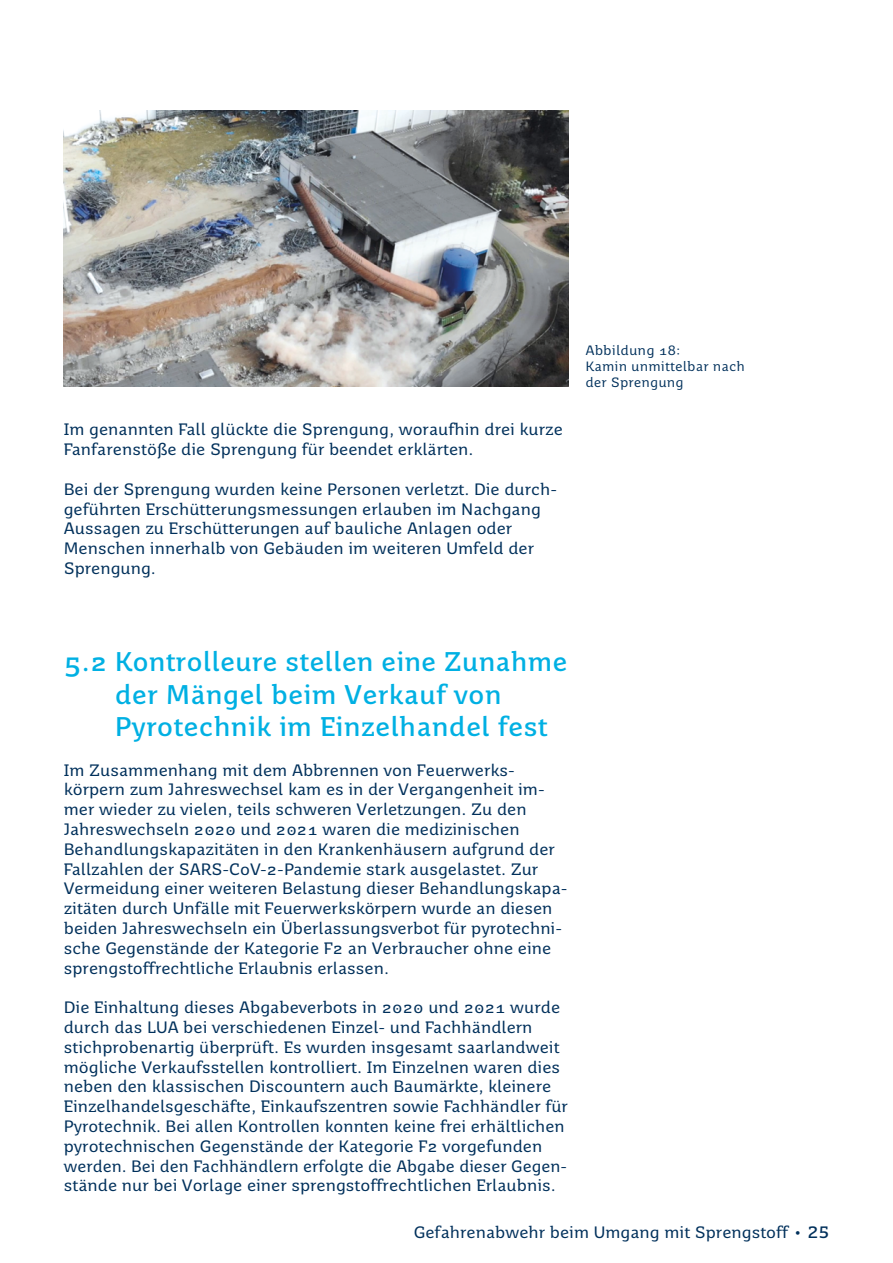
<style>
.page{position:relative;width:893px;height:1263px;background:#fff}
.page>*{position:absolute;margin:0;border:0;box-sizing:border-box;transform-origin:0 0}
.t1{font:700 27px/32.4px "Saar 1450 Text";color:#00b0e3}
.t2{font:16.5px/19.8px "Saar 1450 Text";color:#00305b}
.t3{font:13.5px/16.2px "Saar 1450 Notes";color:#00305b}
.s1{font-weight:700}
</style>
<div class="page">
<img style="left:64px;top:111px;width:504px;height:276px">
<p class="t2" style="left:64px;top:420px;width:501px">Im genannten Fall glückte die Sprengung, woraufhin drei kurze<br>Fanfarenstöße die Sprengung für beendet erklärten.</p>
<p class="t2" style="left:64px;top:479px;width:495px">Bei der Sprengung wurden keine Personen verletzt. Die durch&shy;geführten Erschütterungsmessungen erlauben im Nachgang Aussagen zu Erschütterungen auf bauliche Anlagen oder Menschen innerhalb von Gebäuden im weiteren Umfeld der Sprengung.</p>
<p class="t3" style="left:585px;top:342px;width:161px">Abbildung 18:<br>Kamin unmittelbar nach der Sprengung</p>
<h1 class="t1" style="left:115px;top:645px;width:454px;text-indent:-51px">5.2 Kontrolleure stellen eine Zunahme der Mängel beim Verkauf von<br>Pyrotechnik im Einzelhandel fest</h1>
<p class="t2" style="left:64px;top:760px;width:505px">Im Zusammenhang mit dem Abbrennen von Feuerwerks&shy;körpern zum Jahreswechsel kam es in der Vergangenheit im&shy;mer wieder zu vielen, teils schweren Verletzungen. Zu den Jahreswechseln 2020 und 2021 waren die medizinischen Behandlungskapazitäten in den Krankenhäusern aufgrund der Fallzahlen der SARS-CoV-2-Pandemie stark ausgelastet. Zur Vermeidung einer weiteren Belastung dieser Behandlungskapa&shy;zitäten durch Unfälle mit Feuerwerkskörpern wurde an diesen beiden Jahreswechseln ein Überlassungsverbot für pyrotechni&shy;sche Gegenstände der Kategorie F2 an Verbraucher ohne eine sprengstoffrechtliche Erlaubnis erlassen.</p>
<p class="t2" style="left:64px;top:997px;width:506px">Die Einhaltung dieses Abgabeverbots in 2020 und 2021 wurde durch das LUA bei verschiedenen Einzel- und Fachhändlern stichprobenartig überprüft. Es wurden insgesamt saarlandweit mögliche Verkaufsstellen kontrolliert. Im Einzelnen waren dies neben den klassischen Discountern auch Baumärkte, kleinere Einzelhandelsgeschäfte, Einkaufszentren sowie Fachhändler für Pyrotechnik. Bei allen Kontrollen konnten keine frei erhältlichen pyrotechnischen Gegenstände der Kategorie F2 vorgefunden werden. Bei den Fachhändlern erfolgte die Abgabe dieser Gegen&shy;stände nur bei Vorlage einer sprengstoffrechtlichen Erlaubnis.</p>
<p class="t2" style="left:414px;top:1222px;width:417px">Gefahrenabwehr beim Umgang mit Sprengstoff • <span class="s1">25</span></p>
</div>
